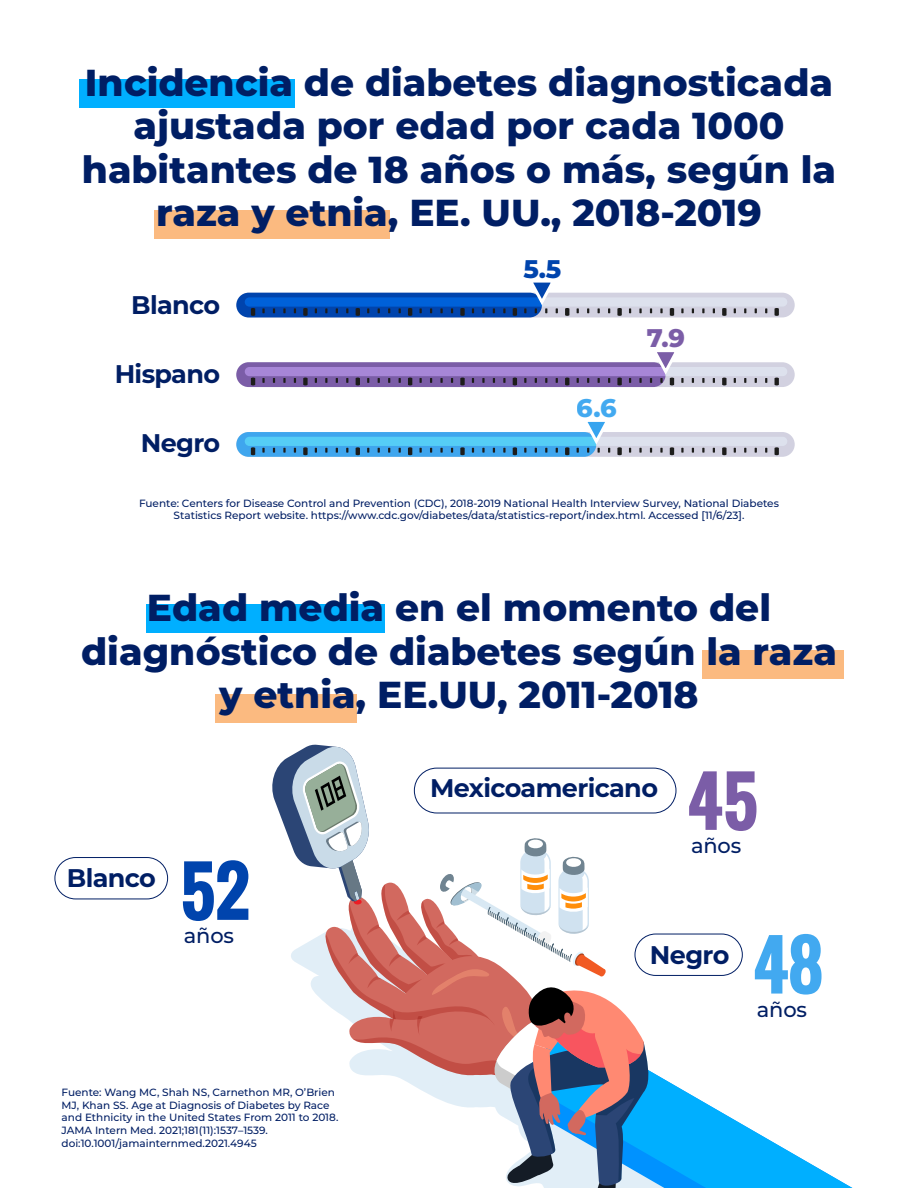
<style>
.page{position:relative;width:918px;height:1188px;background:#fff}
.page>*{position:absolute;margin:0;border:0;box-sizing:border-box;transform-origin:0 0}
.t1{font:700 66.6px "Oswald";color:#0044ad}
.t2{font:700 66.6px "Oswald";color:#36a4ef}
.t3{font:700 66.6px "Oswald";color:#7b5da7}
.t4{font:800 37.5px/43.5px "Montserrat";color:#001e64;text-align:center}
.t5{font:700 25.5px "Montserrat";letter-spacing:-.025em;color:#001e64}
.t6{font:800 25.5px "Montserrat";color:#36a4ef}
.t7{font:800 25.5px "Montserrat";color:#7b5da7}
.t8{font:800 25.5px "Montserrat";color:#0044ad}
.t9{font:500 21px "Montserrat";letter-spacing:-.01em;color:#001e64}
.t10{font:500 10.5px/12.6px "Montserrat";color:#001e64}
</style>
<div class="page">
<svg style="left:650px;top:1071px;width:203px;height:117px"></svg>
<svg style="left:272px;top:744px;width:376px;height:444px"></svg>
<svg style="left:546px;top:943px;width:60px;height:34px"></svg>
<div style="left:154px;top:210px;width:236px;height:29px;background:#fbba80"></div>
<div style="left:80px;top:79px;width:215px;height:29px;background:#00afff"></div>
<div style="left:702px;top:650px;width:142px;height:29px;background:#fbba80"></div>
<div style="left:215px;top:694px;width:141px;height:29px;background:#fbba80"></div>
<div style="left:146px;top:604px;width:239px;height:29px;background:#00afff"></div>
<div style="left:236px;top:432px;width:559px;height:25px;background:#cfcede;border-radius:12px"></div>
<svg style="left:236px;top:432px;width:360px;height:25px;background:#40a1e4"></svg>
<svg style="left:245px;top:437px;width:542px;height:9px;background:#81d3f3"></svg>
<svg style="left:251px;top:447px;width:4px;height:8px"></svg>
<svg style="left:262px;top:448px;width:3px;height:5px"></svg>
<svg style="left:283px;top:448px;width:3px;height:5px"></svg>
<svg style="left:303px;top:447px;width:5px;height:8px"></svg>
<svg style="left:356px;top:447px;width:4px;height:8px"></svg>
<svg style="left:408px;top:447px;width:4px;height:8px"></svg>
<svg style="left:440px;top:448px;width:3px;height:5px"></svg>
<svg style="left:460px;top:447px;width:5px;height:8px"></svg>
<svg style="left:482px;top:448px;width:3px;height:5px"></svg>
<svg style="left:503px;top:448px;width:3px;height:5px"></svg>
<svg style="left:513px;top:447px;width:4px;height:8px"></svg>
<svg style="left:565px;top:447px;width:4px;height:8px"></svg>
<svg style="left:639px;top:448px;width:3px;height:5px"></svg>
<svg style="left:660px;top:448px;width:3px;height:5px"></svg>
<svg style="left:670px;top:447px;width:4px;height:8px"></svg>
<svg style="left:681px;top:448px;width:3px;height:5px"></svg>
<svg style="left:702px;top:448px;width:3px;height:5px"></svg>
<svg style="left:722px;top:447px;width:5px;height:8px"></svg>
<svg style="left:775px;top:447px;width:4px;height:8px"></svg>
<svg style="left:577px;top:421px;width:45px;height:34px"></svg>
<div style="left:236px;top:362px;width:559px;height:25px;background:#cfcede;border-radius:12px"></div>
<div style="left:236px;top:362px;width:430px;height:25px;background:#7b5da7;border-radius:12px"></div>
<svg style="left:245px;top:367px;width:542px;height:9px;background:#b198db"></svg>
<svg style="left:251px;top:378px;width:4px;height:7px"></svg>
<svg style="left:262px;top:378px;width:3px;height:5px"></svg>
<svg style="left:283px;top:378px;width:3px;height:5px"></svg>
<svg style="left:303px;top:378px;width:5px;height:7px"></svg>
<svg style="left:356px;top:378px;width:4px;height:7px"></svg>
<svg style="left:408px;top:378px;width:4px;height:7px"></svg>
<svg style="left:440px;top:378px;width:3px;height:5px"></svg>
<svg style="left:460px;top:378px;width:5px;height:7px"></svg>
<svg style="left:482px;top:378px;width:3px;height:5px"></svg>
<svg style="left:503px;top:378px;width:3px;height:5px"></svg>
<svg style="left:513px;top:378px;width:4px;height:7px"></svg>
<svg style="left:565px;top:378px;width:4px;height:7px"></svg>
<svg style="left:639px;top:378px;width:3px;height:5px"></svg>
<svg style="left:617px;top:378px;width:5px;height:7px"></svg>
<svg style="left:702px;top:378px;width:3px;height:5px"></svg>
<svg style="left:722px;top:378px;width:5px;height:7px"></svg>
<svg style="left:775px;top:378px;width:4px;height:7px"></svg>
<svg style="left:649px;top:352px;width:35px;height:33px"></svg>
<div style="left:236px;top:293px;width:559px;height:24px;background:#cfcede;border-radius:12px"></div>
<div style="left:236px;top:293px;width:306px;height:24px;background:#0044ad;border-radius:12px"></div>
<svg style="left:245px;top:297px;width:542px;height:10px;background:#6398df"></svg>
<svg style="left:251px;top:308px;width:4px;height:8px"></svg>
<svg style="left:262px;top:308px;width:3px;height:5px"></svg>
<svg style="left:283px;top:308px;width:3px;height:5px"></svg>
<svg style="left:303px;top:308px;width:5px;height:8px"></svg>
<svg style="left:356px;top:308px;width:4px;height:8px"></svg>
<svg style="left:408px;top:308px;width:4px;height:8px"></svg>
<svg style="left:440px;top:308px;width:3px;height:5px"></svg>
<svg style="left:460px;top:308px;width:5px;height:8px"></svg>
<svg style="left:482px;top:308px;width:3px;height:5px"></svg>
<svg style="left:503px;top:308px;width:3px;height:5px"></svg>
<svg style="left:513px;top:308px;width:4px;height:8px"></svg>
<svg style="left:565px;top:308px;width:4px;height:8px"></svg>
<svg style="left:639px;top:308px;width:3px;height:5px"></svg>
<svg style="left:660px;top:308px;width:3px;height:5px"></svg>
<svg style="left:670px;top:308px;width:4px;height:8px"></svg>
<svg style="left:617px;top:308px;width:5px;height:8px"></svg>
<svg style="left:681px;top:308px;width:3px;height:5px"></svg>
<svg style="left:702px;top:308px;width:3px;height:5px"></svg>
<svg style="left:722px;top:308px;width:5px;height:8px"></svg>
<svg style="left:775px;top:308px;width:4px;height:8px"></svg>
<svg style="left:524px;top:282px;width:34px;height:31px"></svg>
<div style="left:55px;top:857px;width:113px;height:42px;border:1px solid #001e64;border-radius:21px"></div>
<div style="left:635px;top:934px;width:108px;height:42px;border:1px solid #001e64;border-radius:21px"></div>
<div style="left:414px;top:768px;width:262px;height:45px;border:1px solid #001e64;border-radius:22px"></div>
<h2 class="t4" style="left:82px;top:58px;width:756px">Incidencia de diabetes diagnosticada ajustada por edad por cada 1000 habitantes de 18 años o más, según la raza y etnia, EE. UU., 2018-2019</h2>
<h3 class="t5" style="left:131px;top:287px;width:91px">Blanco</h3>
<h3 class="t5" style="left:115px;top:356px;width:107px">Hispano</h3>
<h3 class="t5" style="left:141px;top:425px;width:81px">Negro</h3>
<h3 class="t8" style="left:524px;top:250px;width:39px">5.5</h3>
<h3 class="t6" style="left:577px;top:389px;width:41px">6.6</h3>
<h3 class="t7" style="left:647px;top:320px;width:40px">7.9</h3>
<p class="t10" style="left:139px;top:496px;width:641px;text-align:center">Fuente: Centers for Disease Control and Prevention (CDC), 2018-2019 National Health Interview Survey, National Diabetes<br>Statistics Report website. https://www.cdc.gov/diabetes/data/statistics-report/index.html. Accessed [11/6/23].</p>
<h2 class="t4" style="left:81px;top:584px;width:757px">Edad media en el momento del diagnóstico de diabetes según la raza y etnia, EE.UU, 2011-2018</h2>
<h3 class="t5" style="left:67px;top:859px;width:91px">Blanco</h3>
<h1 class="t1" style="left:180px;top:841px;width:72px">52</h1>
<h3 class="t9" style="left:184px;top:921px;width:52px">años</h3>
<p class="t10" style="left:62px;top:1086px;width:278px">Fuente: Wang MC, Shah NS, Carnethon MR, O’Brien MJ, Khan SS. Age at Diagnosis of Diabetes by Race and Ethnicity in the United States From 2011 to 2018.<br>JAMA Intern Med. 2021;181(11):1537–1539. doi:10.1001/jamainternmed.2021.4945</p>
<h3 class="t5" style="left:430px;top:770px;width:229px">Mexicoamericano</h3>
<h1 class="t3" style="left:687px;top:751px;width:73px">45</h1>
<h3 class="t9" style="left:691px;top:831px;width:52px">años</h3>
<h3 class="t5" style="left:650px;top:936px;width:81px">Negro</h3>
<h1 class="t2" style="left:753px;top:915px;width:72px">48</h1>
<h3 class="t9" style="left:757px;top:995px;width:52px">años</h3>
</div>
